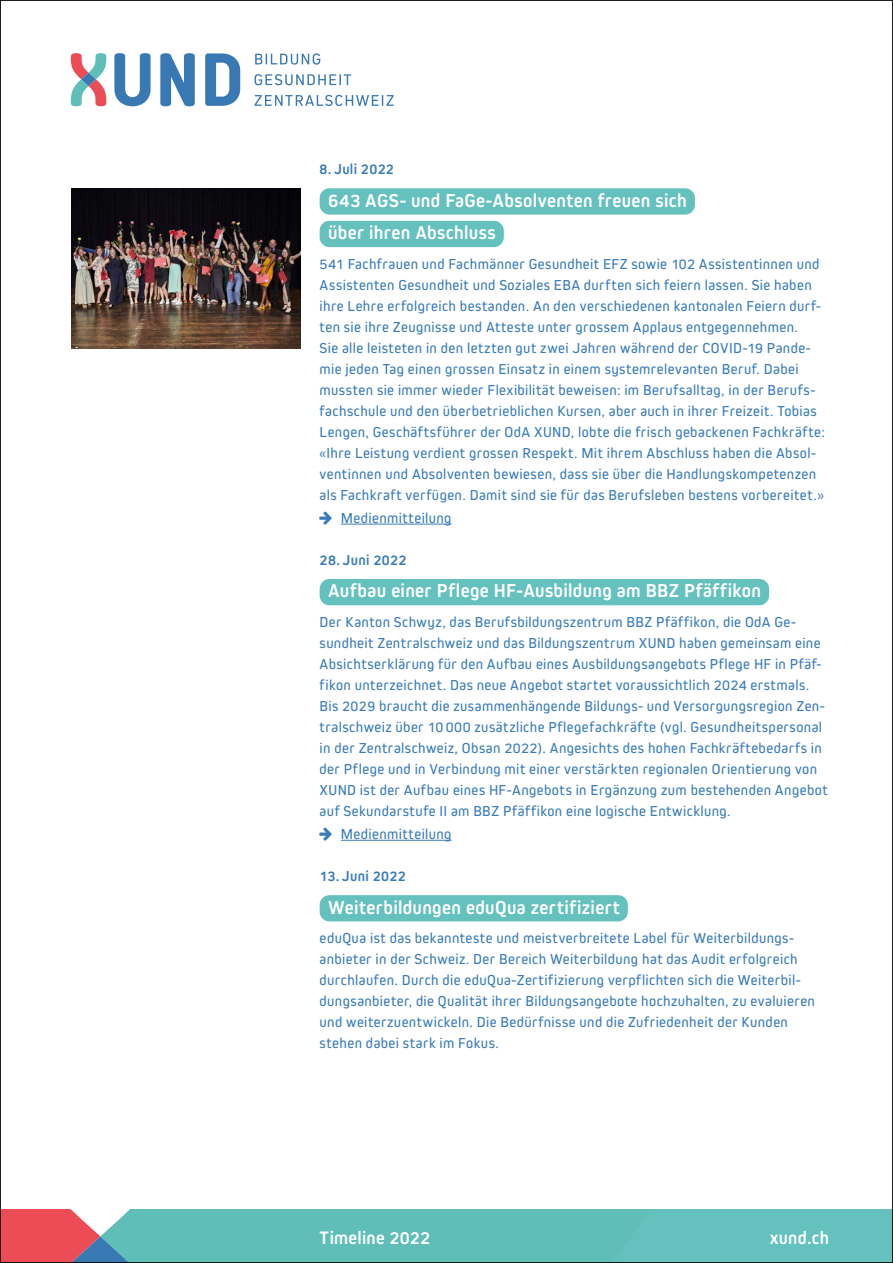
<style>
.page{position:relative;width:893px;height:1263px;background:#fff}
.page>*{position:absolute;margin:0;border:0;box-sizing:border-box;transform-origin:0 0}
.t1{font:700 19.5px/32.5px "Kiro";letter-spacing:.02em;color:#fff}
.t2{font:700 18.75px "Kiro";letter-spacing:.015em;color:#fff}
.t3{font:15px/21px "Kiro";letter-spacing:.025em;color:#3a7cb8}
.t4{font:700 15px "Kiro";letter-spacing:.025em;color:#3a7cb8}
</style>
<div class="page">
<div style="left:578px;top:1210px;width:315px;height:53px;background:#65c1be"></div>
<svg style="left:2px;top:1210px;width:576px;height:51px;background:#76aeab"></svg>
<svg style="left:114px;top:53px;width:37px;height:53px"></svg>
<svg style="left:205px;top:53px;width:35px;height:53px"></svg>
<svg style="left:160px;top:53px;width:35px;height:53px"></svg>
<svg style="left:71px;top:53px;width:35px;height:53px"></svg>
<svg style="left:255px;top:53px;width:65px;height:12px"></svg>
<svg style="left:255px;top:74px;width:96px;height:11px"></svg>
<svg style="left:255px;top:95px;width:139px;height:11px"></svg>
<div style="left:320px;top:188px;width:375px;height:27px;background:#65c1be;border-radius:10px"></div>
<div style="left:320px;top:221px;width:184px;height:26px;background:#65c1be;border-radius:10px"></div>
<hr style="left:341px;top:524px;width:110px;height:1px;background:#3a7cb8">
<div style="left:320px;top:579px;width:449px;height:26px;background:#65c1be;border-radius:10px"></div>
<hr style="left:341px;top:840px;width:110px;height:1px;background:#3a7cb8">
<div style="left:320px;top:895px;width:308px;height:26px;background:#65c1be;border-radius:10px"></div>
<img style="left:71px;top:188px;width:229px;height:160px">
<p class="t4" style="left:320px;top:160px;width:76px">8. Juli 2022</p>
<h1 class="t1" style="left:328px;top:184px;width:360px">643 AGS- und FaGe-Absolventen freuen sich über ihren Abschluss</h1>
<p class="t3" style="left:320px;top:253px;width:507px">541 Fachfrauen und Fachmänner Gesundheit EFZ sowie 102 Assistentinnen und Assistenten Gesundheit und Soziales EBA durften sich feiern lassen. Sie haben ihre Lehre erfolgreich bestanden. An den verschiedenen kantonalen Feiern durf&shy;ten sie ihre Zeugnisse und Atteste unter grossem Applaus entgegennehmen.<br>Sie alle leisteten in den letzten gut zwei Jahren während der COVID-19 Pande&shy;mie jeden Tag einen grossen Einsatz in einem systemrelevanten Beruf. Dabei mussten sie immer wieder Flexibilität beweisen: im Berufsalltag, in der Berufs&shy;fachschule und den überbetrieblichen Kursen, aber auch in ihrer Freizeit. Tobias Lengen, Geschäftsführer der OdA XUND, lobte die frisch gebackenen Fachkräfte: «Ihre Leistung verdient grossen Respekt. Mit ihrem Abschluss haben die Absol&shy;ventinnen und Absolventen bewiesen, dass sie über die Handlungskompetenzen als Fachkraft verfügen. Damit sind sie für das Berufsleben bestens vorbereitet.»</p>
<p class="t3" style="left:341px;top:507px;width:112px">Medienmitteilung</p>
<p class="t4" style="left:320px;top:551px;width:88px">28. Juni 2022</p>
<h1 class="t1" style="left:328px;top:574px;width:434px">Aufbau einer Pflege HF-Ausbildung am BBZ Pfäffikon</h1>
<p class="t3" style="left:320px;top:611px;width:510px">Der Kanton Schwyz, das Berufsbildungszentrum BBZ Pfäffikon, die OdA Ge&shy;sundheit Zentralschweiz und das Bildungszentrum XUND haben gemeinsam eine Absichtserklärung für den Aufbau eines Ausbildungsangebots Pflege HF in Pfäf&shy;fikon unterzeichnet. Das neue Angebot startet voraussichtlich 2024 erstmals.<br>Bis 2029 braucht die zusammenhängende Bildungs- und Versorgungsregion Zen&shy;tralschweiz über 10 000 zusätzliche Pflegefachkräfte (vgl. Gesundheitspersonal in der Zentralschweiz, Obsan 2022). Angesichts des hohen Fachkräftebedarfs in der Pflege und in Verbindung mit einer verstärkten regionalen Orientierung von XUND ist der Aufbau eines HF-Angebots in Ergänzung zum bestehenden Angebot auf Sekundarstufe II am BBZ Pfäffikon eine logische Entwicklung.</p>
<p class="t3" style="left:341px;top:823px;width:112px">Medienmitteilung</p>
<p class="t4" style="left:320px;top:867px;width:88px">13. Juni 2022</p>
<h1 class="t1" style="left:328px;top:891px;width:293px">Weiterbildungen eduQua zertifiziert</h1>
<p class="t3" style="left:320px;top:927px;width:497px">eduQua ist das bekannteste und meistverbreitete Label für Weiterbildungs&shy;anbieter in der Schweiz. Der Bereich Weiterbildung hat das Audit erfolgreich durchlaufen. Durch die eduQua-Zertifizierung verpflichten sich die Weiterbil&shy;dungsanbieter, die Qualität ihrer Bildungsangebote hochzuhalten, zu evaluieren und weiterzuentwickeln. Die Bedürfnisse und die Zufriedenheit der Kunden stehen dabei stark im Fokus.</p>
<p class="t2" style="left:320px;top:1226px;width:112px">Timeline 2022</p>
<p class="t2" style="left:770px;top:1226px;width:61px">xund.ch</p>
</div>
